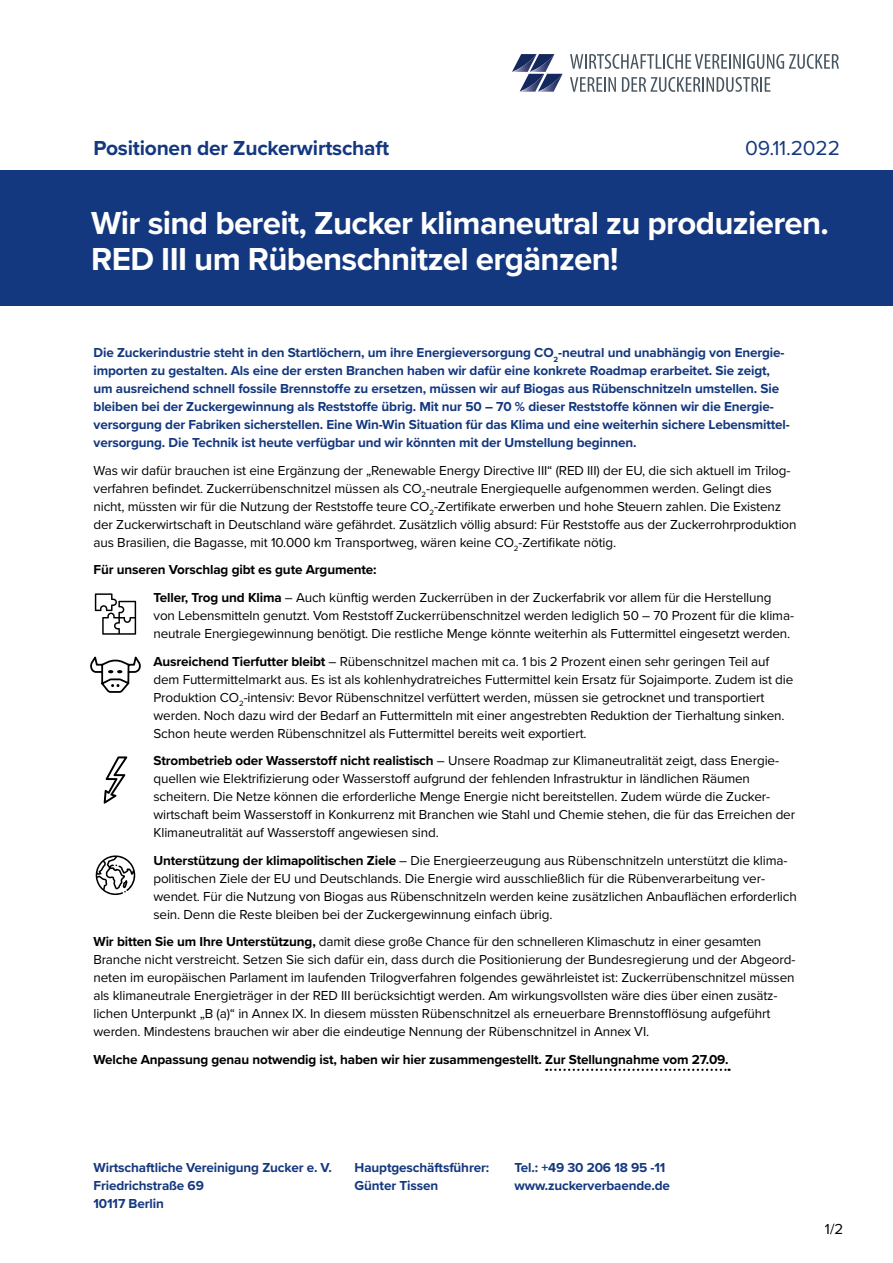
<style>
.page{position:relative;width:893px;height:1263px;background:#fff}
.page>*{position:absolute;margin:0;border:0;box-sizing:border-box;transform-origin:0 0}
.t1{font:700 33px/36px "Proxima Nova";letter-spacing:-.02em;color:#fff}
.t2{font:700 21px "Proxima Nova";letter-spacing:-.01em;color:#14387f}
.t3{font:21px "Proxima Nova";letter-spacing:-.01em;color:#14387f}
.t4{font:15px "Proxima Nova";color:#000}
.t5{font:13.5px/18px "Proxima Nova";letter-spacing:-.01em;color:#000}
.t6{font:700 13.5px/18px "Proxima Nova";letter-spacing:-.01em;color:#14387f}
.t7{font:700 13.5px "Proxima Nova";letter-spacing:-.01em;color:#000}
.s1{font-weight:700}
</style>
<div class="page">
<div style="left:0;top:171px;width:893px;height:135px;background:#14387f"></div>
<svg style="left:519px;top:54px;width:44px;height:38px"></svg>
<img style="left:512px;top:54px;width:18px;height:18px">
<img style="left:530px;top:54px;width:24px;height:18px">
<img style="left:520px;top:74px;width:18px;height:18px">
<img style="left:538px;top:74px;width:24px;height:18px">
<svg style="left:570px;top:54px;width:269px;height:15px"></svg>
<svg style="left:570px;top:77px;width:46px;height:15px"></svg>
<svg style="left:622px;top:77px;width:148px;height:15px"></svg>
<svg style="left:546px;top:1069px;width:184px;height:2px"></svg>
<svg style="left:104px;top:756px;width:23px;height:48px"></svg>
<svg style="left:96px;top:855px;width:39px;height:40px"></svg>
<svg style="left:95px;top:593px;width:41px;height:42px"></svg>
<svg style="left:90px;top:656px;width:51px;height:37px"></svg>
<h2 class="t2" style="left:94px;top:133px;width:297px">Positionen der Zuckerwirtschaft</h2>
<h2 class="t3" style="left:745px;top:133px;width:96px">09.11.2022</h2>
<h1 class="t1" style="left:91px;top:204px;width:739px">Wir sind bereit, Zucker klimaneutral zu produzieren.<br>RED III um Rübenschnitzel ergänzen!</h1>
<p class="t6" style="left:94px;top:343px;width:698px">Die Zuckerindustrie steht in den Startlöchern, um ihre Energieversorgung CO<sub>2</sub>-neutral und unabhängig von Energie&shy;importen zu gestalten. Als eine der ersten Branchen haben wir dafür eine konkrete Roadmap erarbeitet. Sie zeigt, um ausreichend schnell fossile Brennstoffe zu ersetzen, müssen wir auf Biogas aus Rübenschnitzeln umstellen. Sie bleiben bei der Zuckergewinnung als Reststoffe übrig. Mit nur 50 – 70 % dieser Reststoffe können wir die Energie&shy;versorgung der Fabriken sicherstellen. Eine Win-Win Situation für das Klima und eine weiterhin sichere Lebensmittel&shy;versorgung. Die Technik ist heute verfügbar und wir könnten mit der Umstellung beginnen.</p>
<p class="t5" style="left:94px;top:461px;width:705px">Was wir dafür brauchen ist eine Ergänzung der „Renewable Energy Directive III“ (RED III) der EU, die sich aktuell im Trilog&shy;verfahren befindet. Zuckerrübenschnitzel müssen als CO<sub>2</sub>-neutrale Energiequelle aufgenommen werden. Gelingt dies nicht, müssten wir für die Nutzung der Reststoffe teure CO<sub>2</sub>-Zertifikate erwerben und hohe Steuern zahlen. Die Existenz der Zuckerwirtschaft in Deutschland wäre gefährdet. Zusätzlich völlig absurd: Für Reststoffe aus der Zuckerrohrproduktion aus Brasilien, die Bagasse, mit 10.000 km Transportweg, wären keine CO<sub>2</sub>-Zertifikate nötig.</p>
<p class="t5" style="left:154px;top:555px;width:619px;line-height:27.6px;text-indent:-60px"><span class="s1">Für unseren Vorschlag gibt es gute Argumente:<br>Teller, Trog und Klima</span> – Auch künftig werden Zuckerrüben in der Zuckerfabrik vor allem für die Herstellung</p>
<p class="t5" style="left:154px;top:606px;width:642px">von Lebensmitteln genutzt. Vom Reststoff Zuckerrübenschnitzel werden lediglich 50 – 70 Prozent für die klima&shy;neutrale Energiegewinnung benötigt. Die restliche Menge könnte weiterhin als Futtermittel eingesetzt werden.</p>
<p class="t5" style="left:154px;top:651px;width:641px"><span class="s1">Ausreichend Tierfutter bleibt</span> – Rübenschnitzel machen mit ca. 1 bis 2 Prozent einen sehr geringen Teil auf dem Futtermittelmarkt aus. Es ist als kohlenhydratreiches Futtermittel kein Ersatz für Sojaimporte. Zudem ist die Produktion CO<sub>2</sub>-intensiv: Bevor Rübenschnitzel verfüttert werden, müssen sie getrocknet und transportiert werden. Noch dazu wird der Bedarf an Futtermitteln mit einer angestrebten Reduktion der Tierhaltung sinken.<br>Schon heute werden Rübenschnitzel als Futtermittel bereits weit exportiert.</p>
<p class="t5" style="left:153px;top:751px;width:643px"><span class="s1">Strombetrieb oder Wasserstoff nicht realistisch</span> – Unsere Roadmap zur Klimaneutralität zeigt, dass Energie&shy;quellen wie Elektrifizierung oder Wasserstoff aufgrund der fehlenden Infrastruktur in ländlichen Räumen scheitern. Die Netze können die erforderliche Menge Energie nicht bereitstellen. Zudem würde die Zucker&shy;wirtschaft beim Wasserstoff in Konkurrenz mit Branchen wie Stahl und Chemie stehen, die für das Erreichen der Klimaneutralität auf Wasserstoff angewiesen sind.</p>
<p class="t5" style="left:153px;top:850px;width:645px"><span class="s1">Unterstützung der klimapolitischen Ziele</span> – Die Energieerzeugung aus Rübenschnitzeln unterstützt die klima&shy;politischen Ziele der EU und Deutschlands. Die Energie wird ausschließlich für die Rübenverarbeitung ver&shy;wendet. Für die Nutzung von Biogas aus Rübenschnitzeln werden keine zusätzlichen Anbauflächen erforderlich sein. Denn die Reste bleiben bei der Zuckergewinnung einfach übrig.</p>
<p class="t5" style="left:93px;top:932px;width:703px"><span class="s1">Wir bitten Sie um Ihre Unterstützung,</span> damit diese große Chance für den schnelleren Klimaschutz in einer gesamten Branche nicht verstreicht. Setzen Sie sich dafür ein, dass durch die Positionierung der Bundesregierung und der Abgeord&shy;neten im europäischen Parlament im laufenden Trilogverfahren folgendes gewährleistet ist: Zuckerrübenschnitzel müssen als klimaneutrale Energieträger in der RED III berücksichtigt werden. Am wirkungsvollsten wäre dies über einen zusätz&shy;lichen Unterpunkt „B (a)“ in Annex IX. In diesem müssten Rübenschnitzel als erneuerbare Brennstofflösung aufgeführt werden. Mindestens brauchen wir aber die eindeutige Nennung der Rübenschnitzel in Annex VI.</p>
<p class="t7" style="left:93px;top:1049px;width:637px">Welche Anpassung genau notwendig ist, haben wir hier zusammengestellt. Zur Stellungnahme vom 27.09.</p>
<p class="t6" style="left:94px;top:1159px;width:240px">Wirtschaftliche Vereinigung Zucker e. V.<br>Friedrichstraße 69<br>10117 Berlin</p>
<p class="t6" style="left:355px;top:1158px;width:136px">Hauptgeschäftsführer:<br>Günter Tissen</p>
<p class="t6" style="left:515px;top:1158px;width:157px">Tel.: +49 30 206 18 95 -11 www.zuckerverbaende.de</p>
<p class="t4" style="left:825px;top:1218px;width:20px">1/2</p>
</div>
